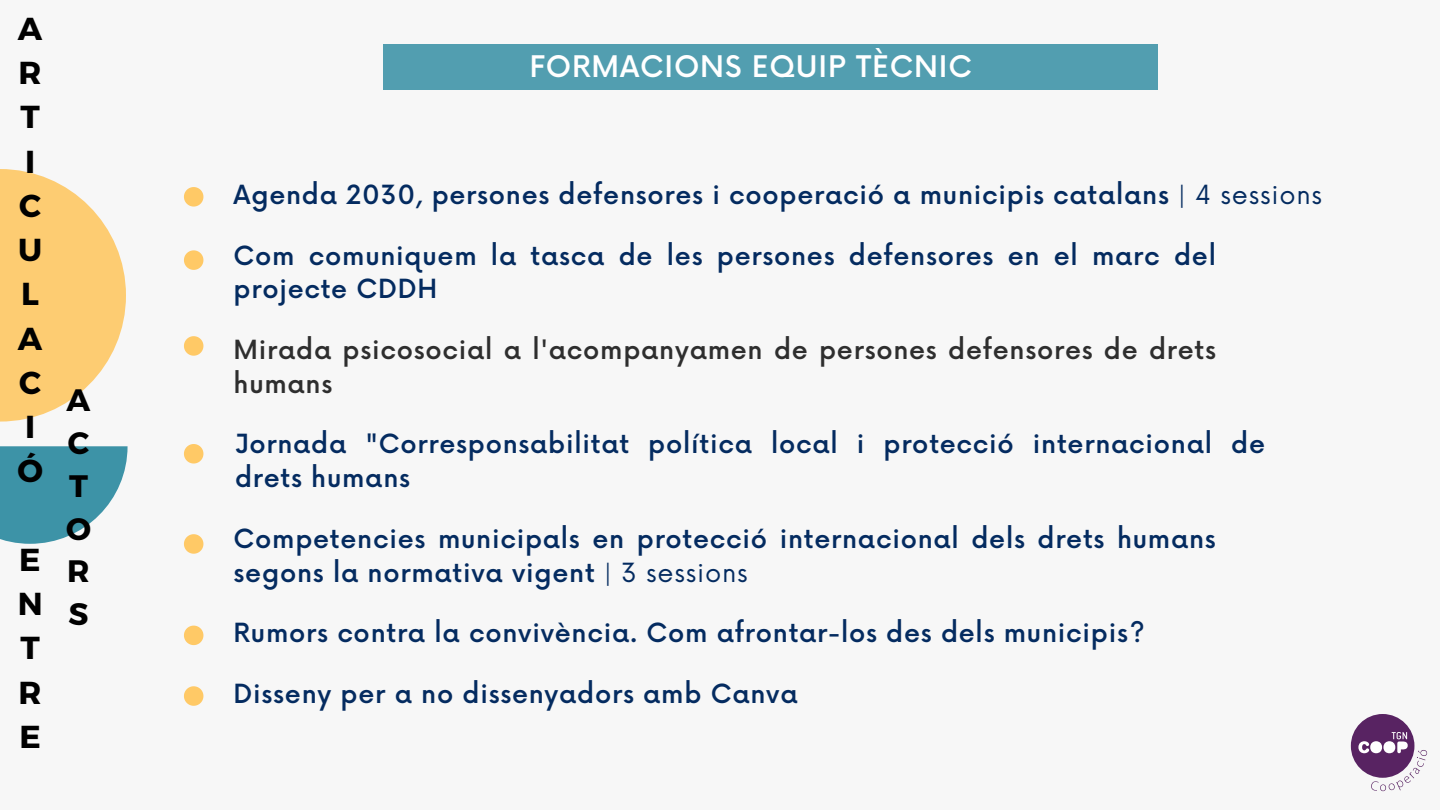
<style>
.page{position:relative;width:1440px;height:810px;background:#f7f7f7}
.page>*{position:absolute;margin:0;border:0;box-sizing:border-box;transform-origin:0 0}
.t1{font:700 31.7px/44.2px "Montserrat";color:#000}
.t2{font:700 31px/42.8px "Montserrat";color:#000;text-align:justify}
.t3{font:500 29px "Now";letter-spacing:.03em;color:#fff}
.t4{font:500 25.7px/33.8px "Now";letter-spacing:.03em;color:#042b60}
.t5{font:500 25.7px/33.8px "Now";letter-spacing:.03em;color:#2e2e2e}
.s1{font-weight:400}
</style>
<div class="page">
<div style="left:1351px;top:714px;width:63px;height:64px;background:#582362;border-radius:50%"></div>
<svg style="left:1358px;top:732px;width:69px;height:59px"></svg>
<svg style="left:0;top:169px;width:126px;height:253px"></svg>
<svg style="left:0;top:446px;width:128px;height:98px"></svg>
<div style="left:383px;top:45px;width:774px;height:45px;background:#529eb0"></div>
<svg style="left:184px;top:187px;width:19px;height:20px"></svg>
<svg style="left:184px;top:250px;width:19px;height:20px"></svg>
<svg style="left:184px;top:444px;width:19px;height:20px"></svg>
<svg style="left:184px;top:534px;width:19px;height:20px"></svg>
<svg style="left:184px;top:336px;width:19px;height:20px"></svg>
<svg style="left:184px;top:626px;width:19px;height:19px"></svg>
<svg style="left:184px;top:686px;width:19px;height:20px"></svg>
<p class="t1" style="left:17px;top:5px;width:27px">A<br>R<br>T<br>I<br>C<br>U<br>L<br>A<br>C<br>I<br>Ó</p>
<p class="t1" style="left:18px;top:536px;width:26px;text-align:justify">E N T R E</p>
<p class="t2" style="left:66px;top:377px;width:26px">A C T O R S</p>
<p class="t3" style="left:529px;top:51px;width:444px">FORMACIONS EQUIP TÈCNIC</p>
<p class="t4" style="left:234px;top:179px;width:1090px">Agenda 2030, persones defensores i cooperació a municipis catalans <span class="s1">| 4 sessions</span></p>
<p class="t4" style="left:234px;top:240px;width:984px">Com comuniquem la tasca de les persones defensores en el marc del projecte CDDH</p>
<p class="t5" style="left:234px;top:334px;width:984px">Mirada psicosocial a l'acompanyamen de persones defensores de drets humans</p>
<p class="t4" style="left:235px;top:429px;width:1031px">Jornada "Corresponsabilitat política local i protecció internacional de drets humans</p>
<p class="t4" style="left:234px;top:523px;width:984px">Competencies municipals en protecció internacional dels drets humans segons la normativa vigent <span class="s1">| 3 sessions</span></p>
<p class="t4" style="left:234px;top:618px;width:913px">Rumors contra la convivència. Com afrontar-los des dels municipis?</p>
<p class="t4" style="left:234px;top:678px;width:566px">Disseny per a no dissenyadors amb Canva</p>
</div>
